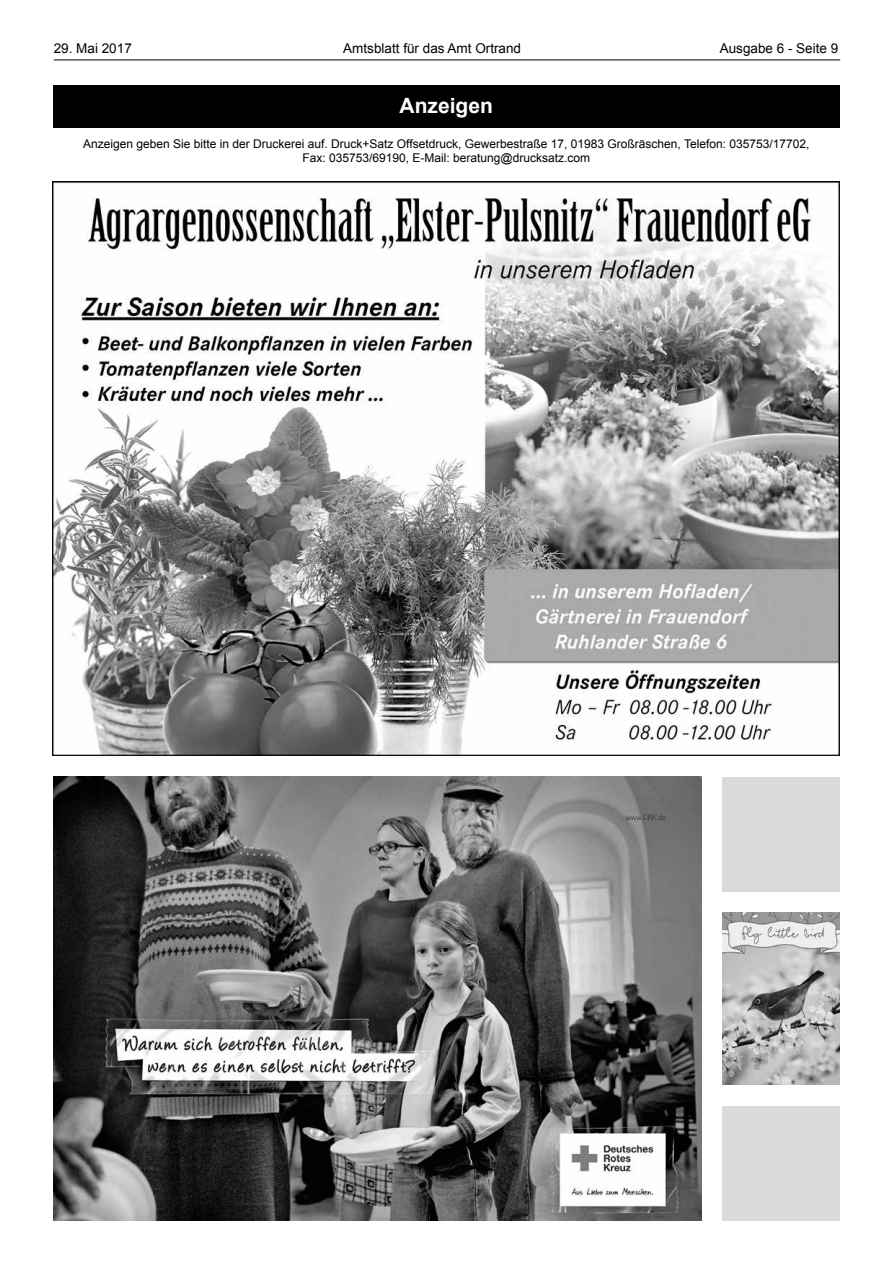
<style>
.page{position:relative;width:893px;height:1263px;background:#fff}
.page>*{position:absolute;margin:0;border:0;box-sizing:border-box;transform-origin:0 0}
.t1{font:700 21px "Arial";color:#fff}
.t2{font:13.5px "Arial";color:#000}
.t3{font:12px/14.4px "Arial";color:#000;text-align:center}
</style>
<div class="page">
<hr style="left:54px;top:60px;width:786px;height:1px;background:#000">
<div style="left:53px;top:85px;width:786px;height:43px;background:#000"></div>
<img style="left:723px;top:913px;width:117px;height:171px">
<img style="left:53px;top:777px;width:649px;height:443px">
<div style="left:723px;top:1106px;width:117px;height:115px;background:#d9dadb"></div>
<div style="left:723px;top:777px;width:117px;height:114px;background:#d9dadb"></div>
<img style="left:53px;top:181px;width:786px;height:574px">
<p class="t2" style="left:54px;top:40px;width:80px">29. Mai 2017</p>
<p class="t2" style="left:343px;top:40px;width:179px">Amtsblatt für das Amt Ortrand</p>
<p class="t2" style="left:720px;top:40px;width:120px">Ausgabe 6 - Seite 9</p>
<h1 class="t1" style="left:400px;top:92px;width:95px">Anzeigen</h1>
<p class="t3" style="left:83px;top:137px;width:728px">Anzeigen geben Sie bitte in der Druckerei auf. Druck+Satz Offsetdruck, Gewerbestraße 17, 01983 Großräschen, Telefon: 035753/17702,<br>Fax: 035753/69190, E-Mail: beratung@drucksatz.com</p>
</div>
